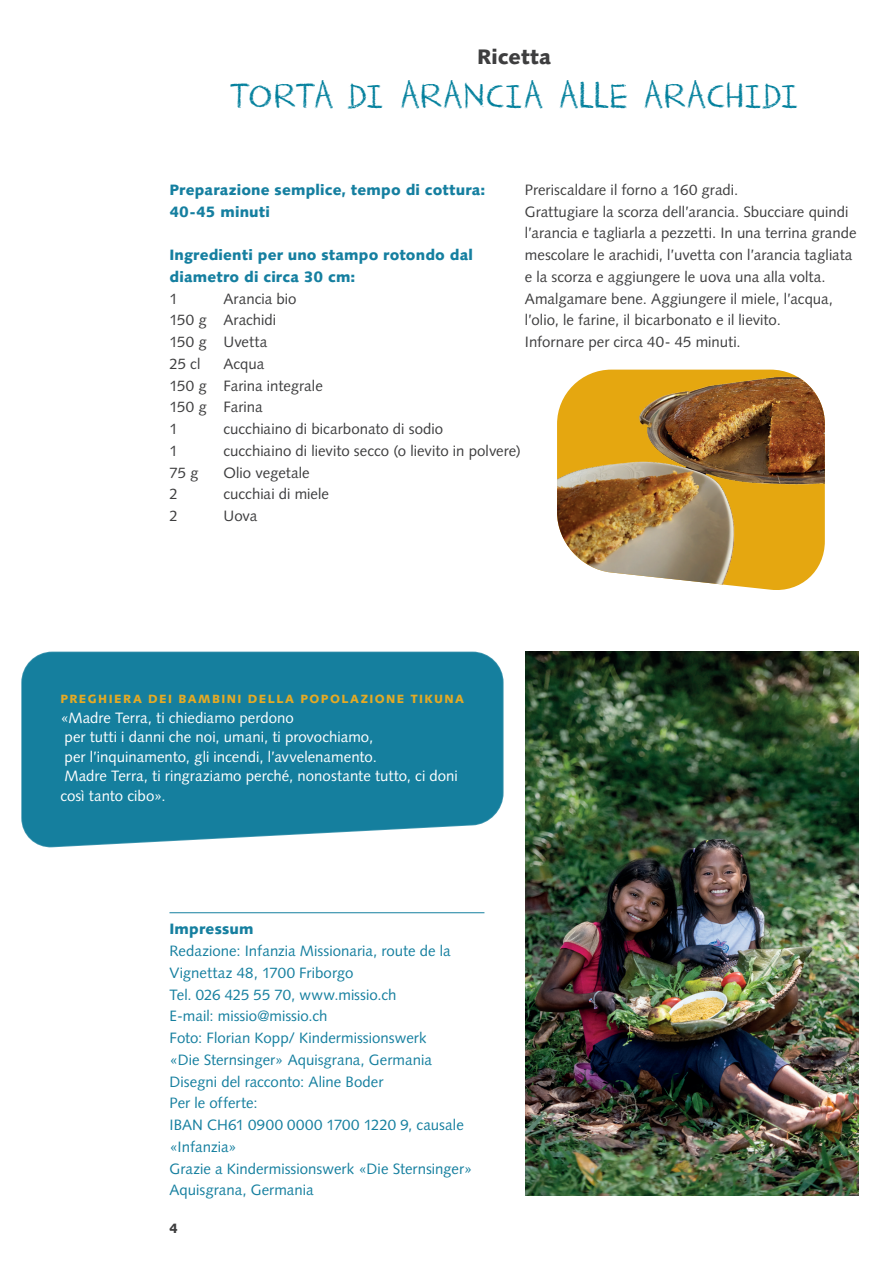
<style>
.page{position:relative;width:893px;height:1263px;background:#fff}
.page>*{position:absolute;margin:0;border:0;box-sizing:border-box;transform-origin:0 0}
.t1{font:40.5px "Crayon Crumble";letter-spacing:-.005em;color:#007f9c}
.t2{font:900 21px "Syntax LT Std";letter-spacing:.005em;color:#3e3e3f}
.t3{font:15px/21.8px "Syntax LT Std";letter-spacing:.005em;color:#3e3e3f}
.t4{font:15px/21.8px "Syntax LT Std";color:#157f9f}
.t5{font:15px/19.5px "Syntax LT Std";color:#fff}
.t6{font:900 15px/21.8px "Syntax LT Std";letter-spacing:.015em;color:#157fa0}
.t7{font:900 15px "Syntax LT Std";letter-spacing:.015em;color:#157f9f}
.t8{font:900 13.5px "Syntax LT Std";color:#3e3e3f}
.t9{font:900 12px "Syntax LT Std";letter-spacing:.12em;color:#e4aa25}
</style>
<div class="page">
<hr style="left:169px;top:912px;width:315px;height:1px;background:#157f9f">
<img style="left:557px;top:370px;width:268px;height:220px">
<img style="left:525px;top:652px;width:334px;height:543px">
<svg style="left:21px;top:651px;width:483px;height:196px;background:#2889a6"></svg>
<h2 class="t2" style="left:477px;top:45px;width:76px">Ricetta</h2>
<h1 class="t1" style="left:229px;top:72px;width:571px">TORTA DI ARANCIA ALLE ARACHIDI</h1>
<p class="t6" style="left:169px;top:179px;width:317px">Preparazione semplice, tempo di cottura:<br>40-45 minuti</p>
<p class="t6" style="left:169px;top:244px;width:305px">Ingredienti per uno stampo rotondo dal diametro di circa 30 cm:</p>
<p class="t3" style="left:169px;top:288px;width:10px">1</p>
<p class="t3" style="left:169px;top:288px;width:129px;text-indent:54px">Arancia bio<br>150 g Arachidi<br>150 g Uvetta<br>25 cl</p>
<p class="t3" style="left:169px;top:353px;width:155px;text-indent:54px">Acqua<br>150 g Farina integrale<br>150 g Farina<br>1</p>
<p class="t3" style="left:223px;top:418px;width:221px">cucchiaino di bicarbonato di sodio</p>
<p class="t3" style="left:525px;top:179px;width:333px">Preriscaldare il forno a 160 gradi.<br>Grattugiare la scorza dell’arancia. Sbucciare quindi l’arancia e tagliarla a pezzetti. In una terrina grande mescolare le arachidi, l’uvetta con l’arancia tagliata e la scorza e aggiungere le uova una alla volta.<br>Amalgamare bene. Aggiungere il miele, l’acqua, l’olio, le farine, il bicarbonato e il lievito.<br>Infornare per circa 40- 45 minuti.</p>
<p class="t3" style="left:169px;top:440px;width:10px">1</p>
<p class="t3" style="left:223px;top:440px;width:299px">cucchiaino di lievito secco (o lievito in polvere)</p>
<p class="t3" style="left:169px;top:462px;width:31px">75 g</p>
<p class="t3" style="left:223px;top:462px;width:88px">Olio vegetale</p>
<p class="t3" style="left:169px;top:483px;width:10px">2</p>
<p class="t3" style="left:223px;top:483px;width:107px">cucchiai di miele</p>
<p class="t3" style="left:169px;top:505px;width:10px">2</p>
<p class="t3" style="left:223px;top:505px;width:35px">Uova</p>
<p class="t9" style="left:60px;top:692px;width:405px">PREGHIERA DEI BAMBINI DELLA POPOLAZIONE TIKUNA</p>
<p class="t5" style="left:60px;top:708px;width:399px">«Madre Terra, ti chiediamo perdono<br>per tutti i danni che noi, umani, ti provochiamo,<br>per l’inquinamento, gli incendi, l’avvelenamento.<br>Madre Terra, ti ringraziamo perché, nonostante tutto, ci doni così tanto cibo».</p>
<p class="t7" style="left:169px;top:920px;width:86px">Impressum</p>
<p class="t4" style="left:169px;top:940px;width:304px">Redazione: Infanzia Missionaria, route de la<br>Vignettaz 48, 1700 Friborgo<br>Tel. 026 425 55 70, www.missio.ch<br>E-mail: missio@missio.ch<br>Foto: Florian Kopp/ Kindermissionswerk<br>«Die Sternsinger» Aquisgrana, Germania<br>Disegni del racconto: Aline Boder<br>Per le offerte:<br>IBAN CH61 0900 0000 1700 1220 9, causale «Infanzia»<br>Grazie a Kindermissionswerk «Die Sternsinger»<br>Aquisgrana, Germania</p>
<p class="t8" style="left:169px;top:1220px;width:10px">4</p>
</div>
